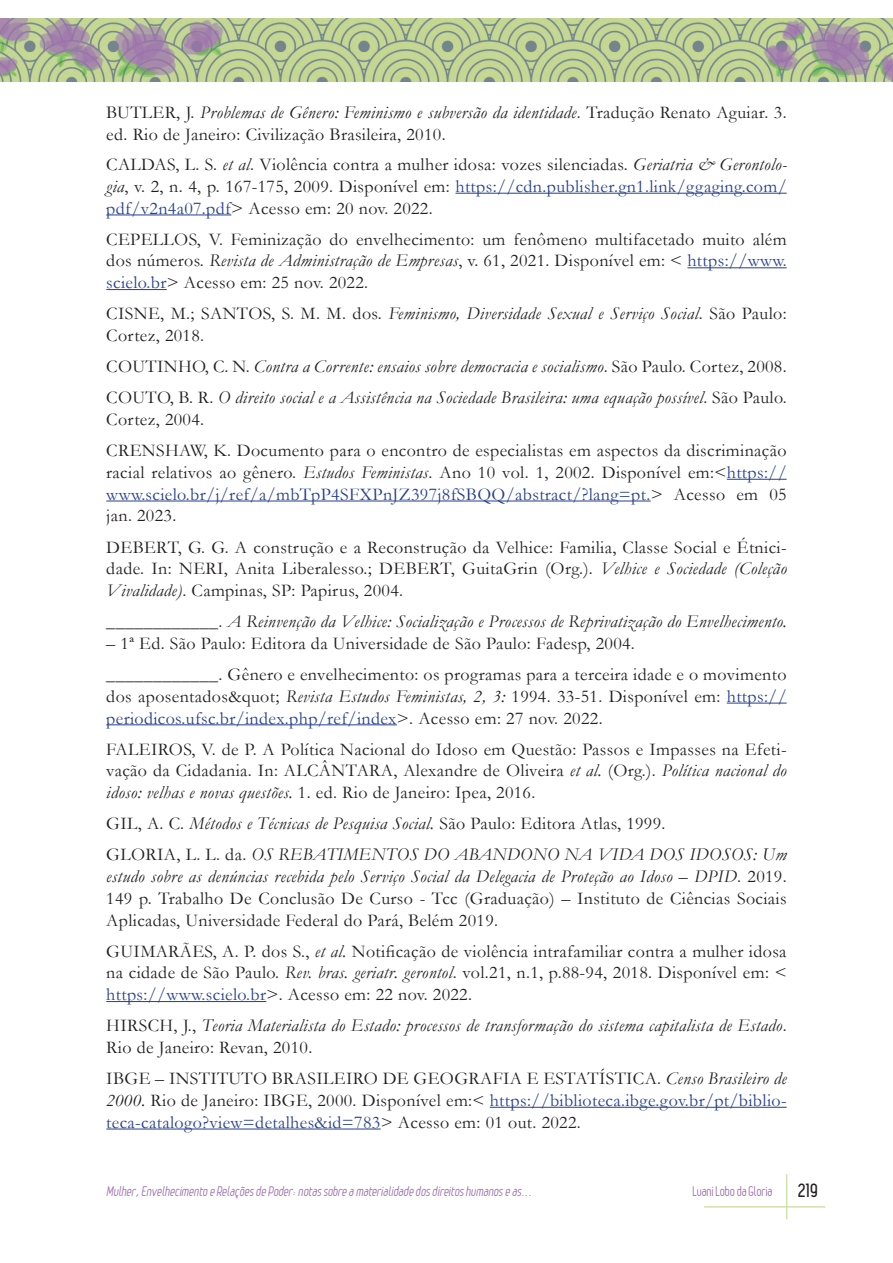
<style>
.page{position:relative;width:893px;height:1263px;background:#fff}
.page>*{position:absolute;margin:0;border:0;box-sizing:border-box;transform-origin:0 0}
.Referências{font:18px/21.8px "Garamond";letter-spacing:.02em;color:#231f20;text-align:justify}
.Referências-2{font:italic 18px/21.8px "Garamond";letter-spacing:.02em;color:#231f20}
.t1{font:700 18px "Leger";color:#231f20}
.t2{font:italic 13.5px "Leger";color:#9f73af}
.t3{font:13.5px "Leger";letter-spacing:-.01em;color:#9f73af}
.s1{font-style:italic}
.s2{color:#253f8e}
.s3{font-style:normal}
</style>
<div class="page">
<hr style="left:786px;top:1174px;width:1px;height:45px;background:#d2e0ac">
<hr style="left:704px;top:1206px;width:121px;height:1px;background:#d2e0ac">
<img style="left:0;top:18px;width:893px;height:64px">
<hr style="left:455px;top:193px;width:332px;height:1px;background:#253f8e">
<hr style="left:106px;top:214px;width:125px;height:1px;background:#253f8e">
<hr style="left:687px;top:267px;width:100px;height:1px;background:#253f8e">
<hr style="left:106px;top:289px;width:61px;height:1px;background:#253f8e">
<hr style="left:727px;top:479px;width:60px;height:1px;background:#253f8e">
<hr style="left:106px;top:500px;width:545px;height:1px;background:#253f8e">
<hr style="left:727px;top:703px;width:60px;height:1px;background:#253f8e">
<hr style="left:106px;top:724px;width:291px;height:1px;background:#253f8e">
<hr style="left:106px;top:1001px;width:160px;height:1px;background:#253f8e">
<hr style="left:490px;top:1107px;width:297px;height:1px;background:#253f8e">
<hr style="left:106px;top:1128px;width:275px;height:1px;background:#253f8e">
<p class="Referências" style="left:106px;top:101px;width:682px">BUTLER, J. <span class="s1">Problemas de Gênero: Feminismo e subversão da identidade</span>. Tradução Renato Aguiar. 3. ed. Rio de Janeiro: Civilização Brasileira, 2010.</p>
<p class="Referências" style="left:106px;top:153px;width:682px">CALDAS, L. S. <span class="s1">et al</span>. Violência contra a mulher idosa: vozes silenciadas. <span class="s1">Geriatria &amp; Gerontolo&shy;gia</span>, v. 2, n. 4, p. 167-175, 2009. Disponível em: <span class="s2">https://cdn.publisher.gn1.link/ggaging.com/ pdf/v2n4a07.pdf</span>&gt; Acesso em: 20 nov. 2022.</p>
<p class="Referências" style="left:106px;top:228px;width:682px">CEPELLOS, V. Feminização do envelhecimento: um fenômeno multifacetado muito além dos números. <span class="s1">Revista de Administração de Empresas</span>, v. 61, 2021. Disponível em: &lt; <span class="s2">https://www. scielo.br</span>&gt; Acesso em: 25 nov. 2022.</p>
<p class="Referências" style="left:106px;top:302px;width:682px">CISNE, M.; SANTOS, S. M. M. dos. <span class="s1">Feminismo, Diversidade Sexual e Serviço Social</span>. São Paulo:<br>Cortez, 2018.</p>
<p class="Referências-2" style="left:106px;top:355px;width:682px"><span class="s3">COUTINHO, C. N.</span> Contra a Corrente: ensaios sobre democracia e socialismo<span class="s3">. São Paulo. Cortez, 2008.</span></p>
<p class="Referências-2" style="left:106px;top:386px;width:682px"><span class="s3">COUTO, B. R.</span> O direito social e a Assistência na Sociedade Brasileira: uma equação possível<span class="s3">. São Paulo.<br>Cortez, 2004.</span></p>
<p class="Referências" style="left:106px;top:439px;width:682px">CRENSHAW, K. Documento para o encontro de especialistas em aspectos da discriminação racial relativos ao gênero. <span class="s1">Estudos Feministas</span>. Ano 10 vol. 1, 2002. Disponível em:&lt;<span class="s2">https:// www.scielo.br/j/ref/a/mbTpP4SFXPnJZ397j8fSBQQ/abstract/?lang=pt.</span>&gt; Acesso em 05 jan. 2023.</p>
<p class="Referências" style="left:106px;top:535px;width:682px">DEBERT, G. G. A construção e a Reconstrução da Velhice: Familia, Classe Social e Étnici&shy;dade. In: NERI, Anita Liberalesso.; DEBERT, GuitaGrin (Org.). <span class="s1">Velhice e Sociedade (Coleção Vivalidade)</span>. Campinas, SP: Papirus, 2004.</p>
<p class="Referências-2" style="left:106px;top:610px;width:682px"><span class="s3">____________.</span> A Reinvenção da Velhice: Socialização e Processos de Reprivatização do Envelhecimento.</p>
<p class="Referências" style="left:106px;top:632px;width:530px">– 1ª Ed. São Paulo: Editora da Universidade de São Paulo: Fadesp, 2004.</p>
<p class="Referências" style="left:106px;top:663px;width:682px">____________. Gênero e envelhecimento: os programas para a terceira idade e o movimento dos aposentados&amp;quot; <span class="s1">Revista Estudos Feministas, 2, 3:</span> 1994. 33-51. Disponível em: <span class="s2">https:// periodicos.ufsc.br/index.php/ref/index</span>&gt;. Acesso em: 27 nov. 2022.</p>
<p class="Referências" style="left:106px;top:738px;width:682px">FALEIROS, V. de P. A Política Nacional do Idoso em Questão: Passos e Impasses na Efeti&shy;vação da Cidadania. In: ALCÂNTARA, Alexandre de Oliveira <span class="s1">et al.</span> (Org.). <span class="s1">Política nacional do idoso: velhas e novas questões.</span> 1. ed. Rio de Janeiro: Ipea, 2016.</p>
<p class="Referências" style="left:106px;top:812px;width:561px">GIL, A. C. <span class="s1">Métodos e Técnicas de Pesquisa Social.</span> São Paulo: Editora Atlas, 1999.</p>
<p class="Referências" style="left:106px;top:843px;width:682px">GLORIA, L. L. da. <span class="s1">OS REBATIMENTOS DO ABANDONO NA VIDA DOS IDOSOS: Um estudo sobre as denúncias recebida pelo Serviço Social da Delegacia de Proteção ao Idoso – DPID</span>. 2019.<br>149 p. Trabalho De Conclusão De Curso - Tcc (Graduação) – Instituto de Ciências Sociais Aplicadas, Universidade Federal do Pará, Belém 2019.</p>
<p class="Referências" style="left:106px;top:940px;width:682px">GUIMARÃES, A. P. dos S., <span class="s1">et al.</span> Notificação de violência intrafamiliar contra a mulher idosa na cidade de São Paulo. <span class="s1">Rev. bras. geriatr. gerontol</span>. vol.21, n.1, p.88-94, 2018. Disponível em: &lt; <span class="s2">https://www.scielo.br</span>&gt;. Acesso em: 22 nov. 2022.</p>
<p class="Referências-2" style="left:106px;top:1014px;width:682px"><span class="s3">HIRSCH, J.,</span> Teoria Materialista do Estado: processos de transformação do sistema capitalista de Estado<span class="s3">.<br>Rio de Janeiro: Revan, 2010.</span></p>
<p class="Referências" style="left:106px;top:1067px;width:682px">IBGE – INSTITUTO BRASILEIRO DE GEOGRAFIA E ESTATÍSTICA. <span class="s1">Censo Brasileiro de 2000.</span> Rio de Janeiro: IBGE, 2000. Disponível em:&lt; <span class="s2">https://biblioteca.ibge.gov.br/pt/biblio&shy;teca-catalogo?view=detalhes&amp;id=783</span>&gt; Acesso em: 01 out. 2022.</p>
<p class="t2" style="left:106px;top:1183px;width:430px">Mulher,Envelhecimento eRelaçõesdePoder:notassobreamaterialidadedosdireitoshumanoseas...</p>
<p class="t3" style="left:692px;top:1183px;width:82px">Luani Lobo da Gloria</p>
<p class="t1" style="left:798px;top:1180px;width:21px">219</p>
</div>
